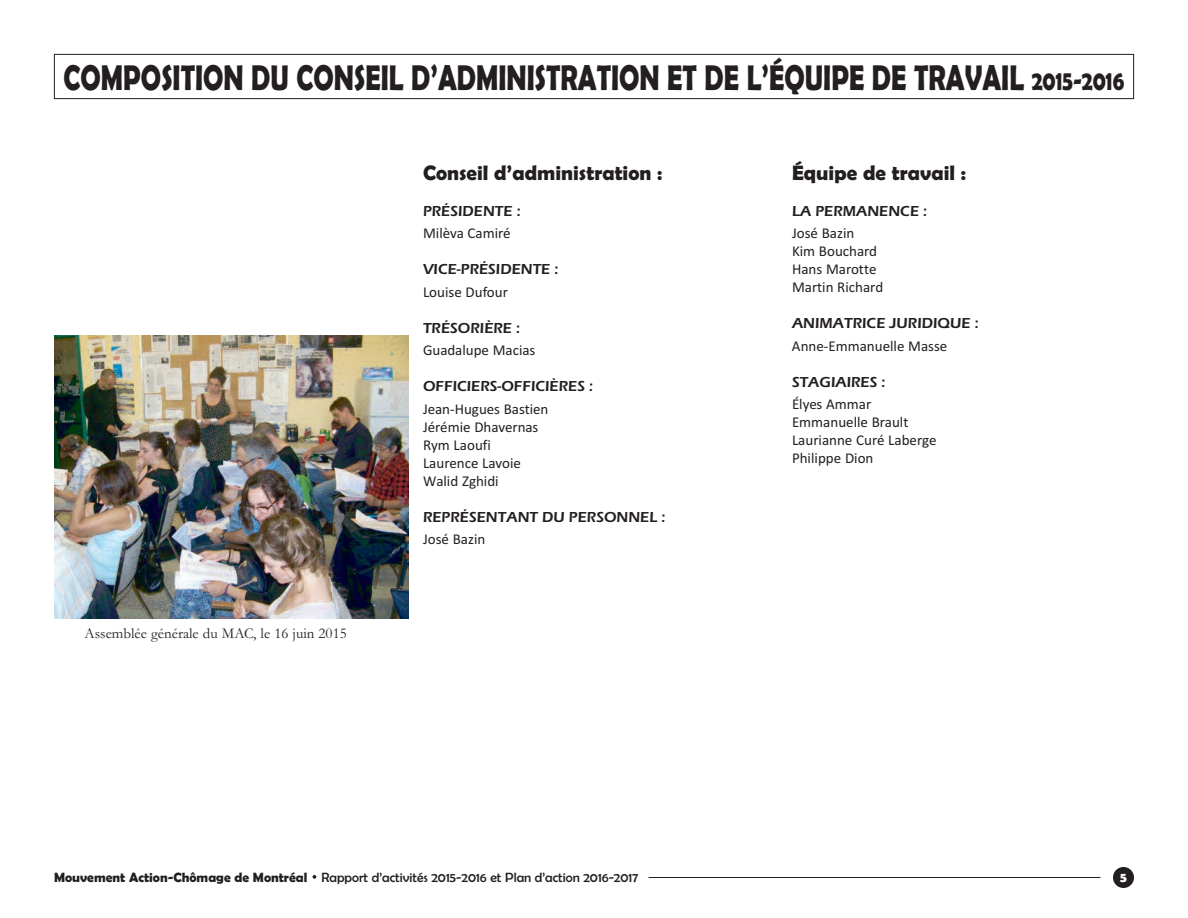
<style>
.page{position:relative;width:1188px;height:918px;background:#fff}
.page>*{position:absolute;margin:0;border:0;box-sizing:border-box;transform-origin:0 0}
.t1{font:700 36px "Berlin Sans FB Demi";color:#231f20;scale:.76 1}
.t2{font:700 21px "Berlin Sans FB Demi";color:#231f20}
.t3{font:15px/18px "Calibri";color:#231f20}
.t4{font:600 15px "Eras ITC";color:#231f20}
.t5{font:15px "Garamond";color:#231f20}
.t6{font:13.5px "Berlin Sans FB";color:#231f20}
.t7{font:700 13.5px "Berlin Sans FB Demi";color:#fff}
.s1{font-size:27.75px}
.s2{font-family:"Berlin Sans FB Demi";font-weight:700}
</style>
<div class="page">
<div style="left:1113px;top:867px;width:21px;height:21px;background:#231f20;border-radius:50%"></div>
<svg style="left:313px;top:875px;width:3px;height:4px"></svg>
<hr style="left:649px;top:877px;width:451px;height:1px;background:#231f20">
<div style="left:54px;top:54px;width:1080px;height:45px;border:1px solid #231f20"></div>
<img style="left:54px;top:336px;width:355px;height:283px">
<h1 class="t1" style="left:64px;top:56px;width:1397px">COMPOSITION DU CONSEIL D’ADMINISTRATION ET DE L’ÉQUIPE DE TRAVAIL <span class="s1">2015-2016</span></h1>
<p class="t5" style="left:85px;top:624px;width:264px">Assemblée générale du MAC, le 16 juin 2015</p>
<h2 class="t2" style="left:423px;top:160px;width:241px">Conseil d’administration :</h2>
<p class="t4" style="left:423px;top:202px;width:99px">PRÉSIDENTE :</p>
<p class="t3" style="left:423px;top:224px;width:89px">Milèva Camiré</p>
<p class="t4" style="left:423px;top:260px;width:137px">VICE-PRÉSIDENTE :</p>
<p class="t3" style="left:423px;top:283px;width:86px">Louise Dufour</p>
<p class="t4" style="left:423px;top:319px;width:99px">TRÉSORIÈRE :</p>
<p class="t3" style="left:423px;top:341px;width:114px">Guadalupe Macias</p>
<p class="t4" style="left:423px;top:377px;width:172px">OFFICIERS-OFFICIÈRES :</p>
<p class="t3" style="left:423px;top:400px;width:127px">Jean-Hugues Bastien<br>Jérémie Dhavernas<br>Rym Laoufi<br>Laurence Lavoie<br>Walid Zghidi</p>
<p class="t4" style="left:423px;top:508px;width:244px">REPRÉSENTANT DU PERSONNEL :</p>
<p class="t3" style="left:423px;top:530px;width:64px">José Bazin</p>
<h2 class="t2" style="left:792px;top:160px;width:176px">Équipe de travail :</h2>
<p class="t4" style="left:792px;top:202px;width:137px">LA PERMANENCE :</p>
<p class="t3" style="left:792px;top:224px;width:93px">José Bazin<br>Kim Bouchard<br>Hans Marotte<br>Martin Richard</p>
<p class="t4" style="left:792px;top:314px;width:188px">ANIMATRICE JURIDIQUE :</p>
<p class="t3" style="left:792px;top:337px;width:157px">Anne-Emmanuelle Masse</p>
<p class="t4" style="left:792px;top:373px;width:95px">STAGIAIRES :</p>
<p class="t3" style="left:792px;top:395px;width:146px">Élyes Ammar<br>Emmanuelle Brault<br>Laurianne Curé Laberge<br>Philippe Dion</p>
<p class="t6" style="left:54px;top:869px;width:586px"><span class="s2">Mouvement Action-Chômage de Montréal</span> Rapport d’activités 2015-2016 et Plan d’action 2016-2017</p>
<p class="t7" style="left:1120px;top:869px;width:8px">5</p>
</div>
